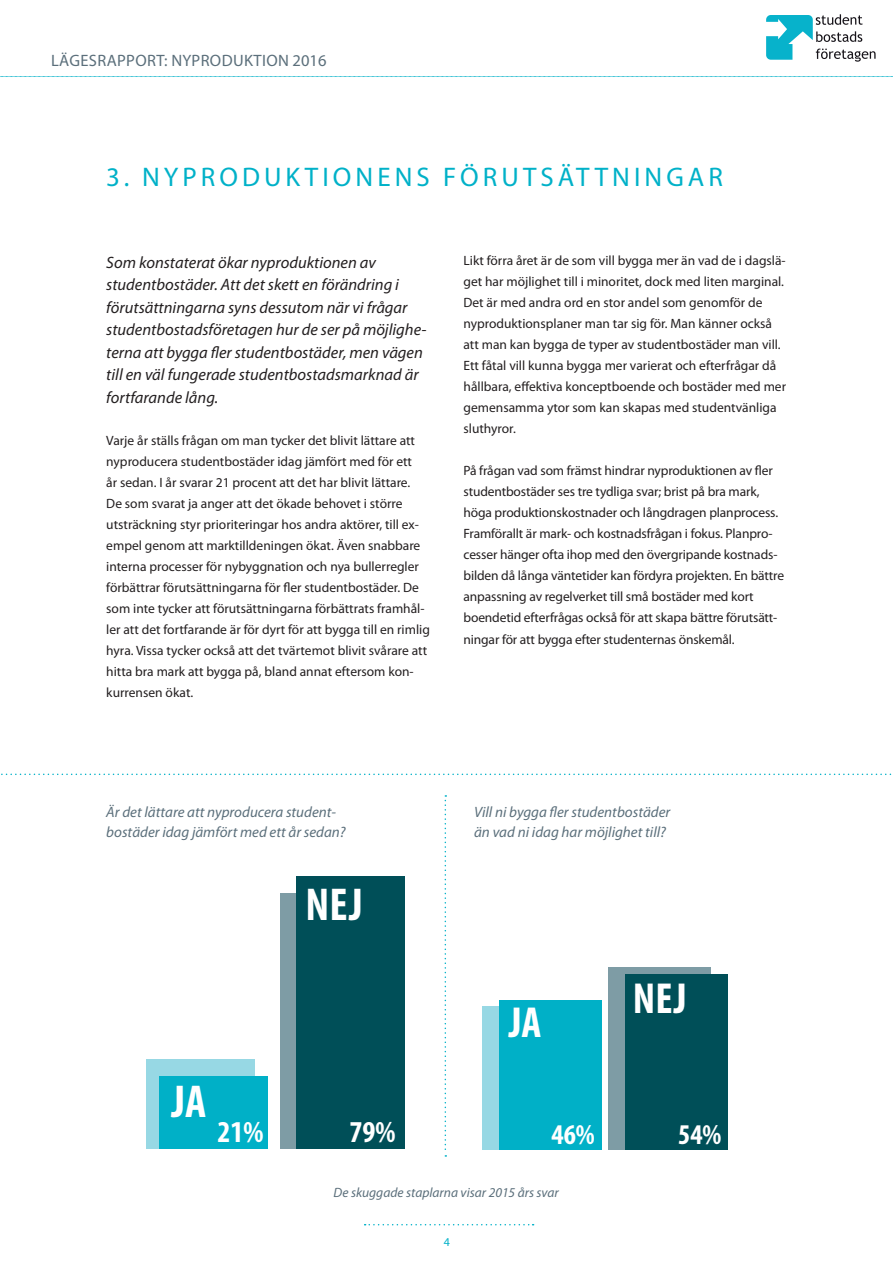
<style>
.page{position:relative;width:893px;height:1263px;background:#fff}
.page>*{position:absolute;margin:0;border:0;box-sizing:border-box;transform-origin:0 0}
.t1{font:700 condensed 46.35px "Myriad Pro";color:#fff}
.t2{font:700 condensed 43.65px "Myriad Pro";color:#fff}
.t3{font:700 condensed 30.45px "Myriad Pro";color:#fff}
.t4{font:700 condensed 28.65px "Myriad Pro";color:#fff}
.t5{font:27px "Myriad Pro";letter-spacing:.15em;color:#00b1c8}
.t6{font:italic 16.5px/22.5px "Myriad Pro";color:#231f20}
.t7{font:16.5px "Myriad Pro";color:#5b6f7b}
.t8{font:italic 15px/19.5px "Myriad Pro";color:#5b6f7b}
.t9{font:13.5px/21px "Myriad Pro";color:#231f20}
.t10{font:italic 13.5px "Myriad Pro";color:#5b6f7b}
.t11{font:12px "Myriad Pro";color:#00b1c8}
</style>
<div class="page">
<svg style="left:0;top:76px;width:893px;height:1px"></svg>
<svg style="left:365px;top:1224px;width:169px;height:1px"></svg>
<svg style="left:766px;top:14px;width:110px;height:48px"></svg>
<svg style="left:1px;top:773px;width:891px;height:2px"></svg>
<div style="left:281px;top:893px;width:108px;height:256px;background:#7e9ca5"></div>
<div style="left:297px;top:876px;width:108px;height:273px;background:#004f58"></div>
<div style="left:147px;top:1059px;width:108px;height:90px;background:#97d8e4"></div>
<div style="left:160px;top:1076px;width:108px;height:73px;background:#00b0c7"></div>
<div style="left:609px;top:967px;width:102px;height:183px;background:#7e9ca5"></div>
<div style="left:483px;top:1006px;width:102px;height:144px;background:#97d8e4"></div>
<div style="left:625px;top:974px;width:102px;height:176px;background:#004f58"></div>
<div style="left:499px;top:1000px;width:102px;height:149px;background:#00b0c7"></div>
<svg style="left:445px;top:795px;width:1px;height:362px"></svg>
<p class="t7" style="left:51px;top:50px;width:19px">LÄGESRAPPORT</p>
<p class="t7" style="left:164px;top:50px;width:18px">: NYPRO</p>
<p class="t7" style="left:222px;top:50px;width:22px">DUKTION</p>
<p class="t7" style="left:293px;top:50px;width:35px">2016</p>
<h3 class="t5" style="left:106px;top:160px;width:618px">3. nyproduktionens förutsättningar</h3>
<p class="t6" style="left:106px;top:250px;width:322px">Som konstaterat ökar nyproduktionen av studentbostäder. Att det skett en förändring i förutsättningarna syns dessutom när vi frågar studentbostadsföretagen hur de ser på möjlighe&shy;terna att bygga fler studentbostäder, men vägen till en väl fungerade studentbostadsmarknad är fortfarande lång.</p>
<p class="t9" style="left:106px;top:429px;width:325px">Varje år ställs frågan om man tycker det blivit lättare att nyproducera studentbostäder idag jämfört med för ett<br>år sedan. I år svarar 21 procent att det har blivit lättare.<br>De som svarat ja anger att det ökade behovet i större utsträckning styr prioriteringar hos andra aktörer, till ex&shy;empel genom att marktilldeningen ökat. Även snabbare interna processer för nybyggnation och nya bullerregler förbättrar förutsättningarna för fler studentbostäder. De som inte tycker att förutsättningarna förbättrats framhål&shy;ler att det fortfarande är för dyrt för att bygga till en rimlig hyra. Vissa tycker också att det tvärtemot blivit svårare att hitta bra mark att bygga på, bland annat eftersom kon&shy;kurrensen ökat.</p>
<p class="t9" style="left:463px;top:250px;width:324px">Likt förra året är de som vill bygga mer än vad de i dagslä&shy;get har möjlighet till i minoritet, dock med liten marginal.<br>Det är med andra ord en stor andel som genomför de nyproduktionsplaner man tar sig för. Man känner också att man kan bygga de typer av studentbostäder man vill.<br>Ett fåtal vill kunna bygga mer varierat och efterfrågar då hållbara, effektiva konceptboende och bostäder med mer gemensamma ytor som kan skapas med studentvänliga sluthyror.</p>
<p class="t9" style="left:463px;top:460px;width:322px">På frågan vad som främst hindrar nyproduktionen av fler studentbostäder ses tre tydliga svar; brist på bra mark, höga produktionskostnader och långdragen planprocess.<br>Framförallt är mark- och kostnadsfrågan i fokus. Planpro&shy;cesser hänger ofta ihop med den övergripande kostnads&shy;bilden då långa väntetider kan fördyra projekten. En bättre anpassning av regelverket till små bostäder med kort boendetid efterfrågas också för att skapa bättre förutsätt&shy;ningar för att bygga efter studenternas önskemål.</p>
<p class="t8" style="left:106px;top:802px;width:241px">Är det lättare att nyproducera student&shy;bostäder idag jämfört med ett år sedan?</p>
<p class="t8" style="left:474px;top:802px;width:198px">Vill ni bygga fler studentbostäder än vad ni idag har möjlighet till?</p>
<h1 class="t1" style="left:306px;top:876px;width:59px">NEJ</h1>
<h2 class="t2" style="left:509px;top:995px;width:34px">JA</h2>
<h2 class="t2" style="left:633px;top:971px;width:55px">NEJ</h2>
<h1 class="t1" style="left:172px;top:1073px;width:36px">JA</h1>
<h3 class="t3" style="left:217px;top:1113px;width:47px">21%</h3>
<h3 class="t3" style="left:349px;top:1113px;width:47px">79%</h3>
<h3 class="t4" style="left:551px;top:1116px;width:45px">46%</h3>
<h3 class="t4" style="left:678px;top:1116px;width:45px">54%</h3>
<p class="t10" style="left:334px;top:1184px;width:227px">De skuggade staplarna visar 2015 års svar</p>
<p class="t11" style="left:444px;top:1235px;width:8px">4</p>
</div>
